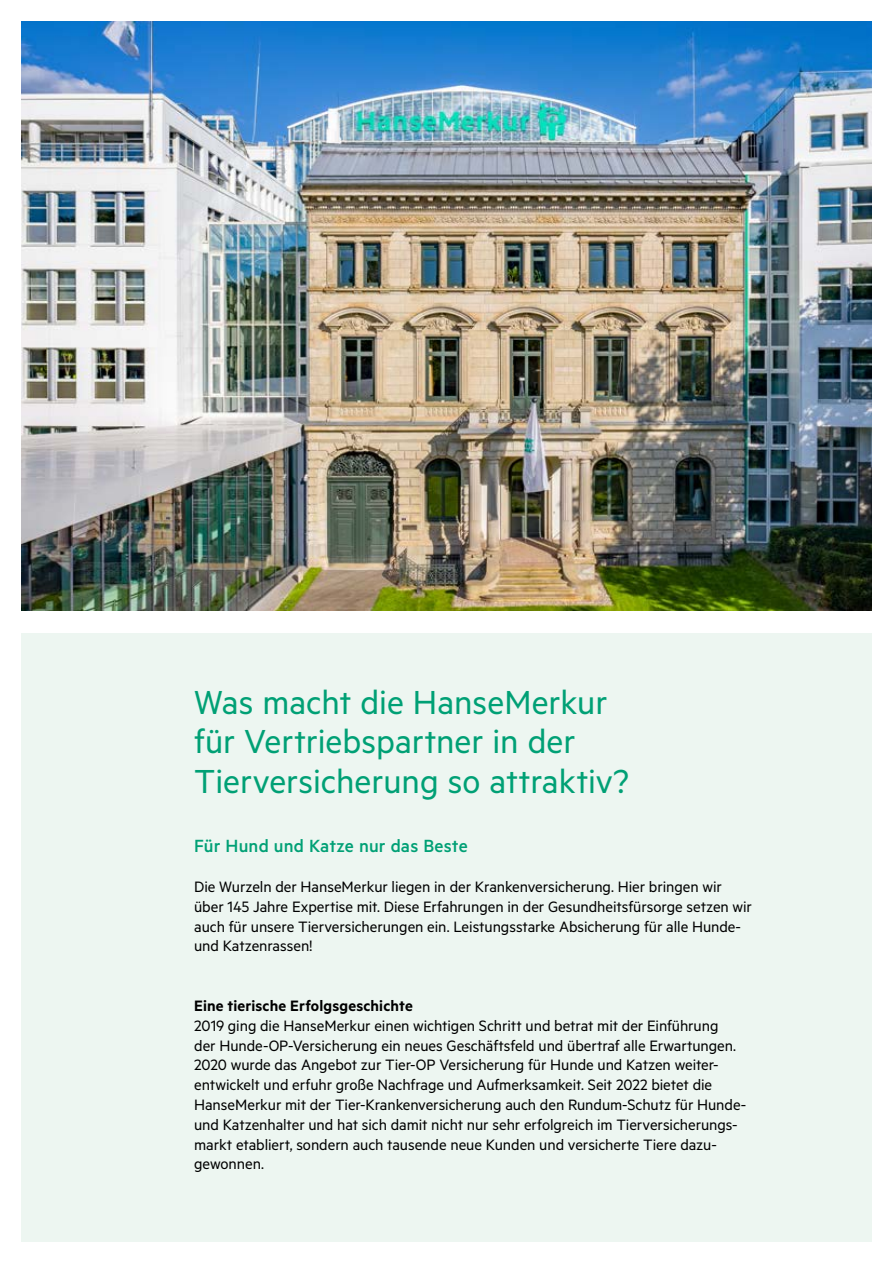
<style>
.page{position:relative;width:893px;height:1263px;background:#fff}
.page>*{position:absolute;margin:0;border:0;box-sizing:border-box;transform-origin:0 0}
.t1{font:37.5px/39.6px "Metric Alt";color:#00a075}
.t2{font:500 19.8px "Metric Alt";letter-spacing:.005em;color:#00a075}
.t3{font:16.95px/19.8px "Metric Alt";letter-spacing:-.005em;color:#000}
.t4{font:600 16.95px "Metric Alt";letter-spacing:.01em;color:#000}
</style>
<div class="page">
<div style="left:21px;top:634px;width:850px;height:608px;background:#edf6f1"></div>
<img style="left:21px;top:21px;width:850px;height:589px">
<h1 class="t1" style="left:194px;top:681px;width:436px">Was macht die HanseMerkur für Vertriebspartner in der<br>Tierversicherung so attraktiv?</h1>
<p class="t2" style="left:194px;top:835px;width:275px">Für Hund und Katze nur das Beste</p>
<p class="t3" style="left:194px;top:876px;width:559px">Die Wurzeln der HanseMerkur liegen in der Krankenversicherung. Hier bringen wir über 145 Jahre Expertise mit. Diese Erfahrungen in der Gesundheitsfürsorge setzen wir auch für unsere Tierversicherungen ein. Leistungsstarke Absicherung für alle Hunde&shy;und Katzenrassen!</p>
<p class="t4" style="left:194px;top:995px;width:220px">Eine tierische Erfolgsgeschichte</p>
<p class="t3" style="left:194px;top:1015px;width:553px">2019 ging die HanseMerkur einen wichtigen Schritt und betrat mit der Einführung<br>der Hunde-OP-Versicherung ein neues Geschäftsfeld und übertraf alle Erwartungen.<br>2020 wurde das Angebot zur Tier-OP Versicherung für Hunde und Katzen weiter&shy;entwickelt und erfuhr große Nachfrage und Aufmerksamkeit. Seit 2022 bietet die HanseMerkur mit der Tier-Krankenversicherung auch den Rundum-Schutz für Hunde&shy;und Katzenhalter und hat sich damit nicht nur sehr erfolgreich im Tierversicherungs&shy;markt etabliert, sondern auch tausende neue Kunden und versicherte Tiere dazu&shy;gewonnen.</p>
</div>
